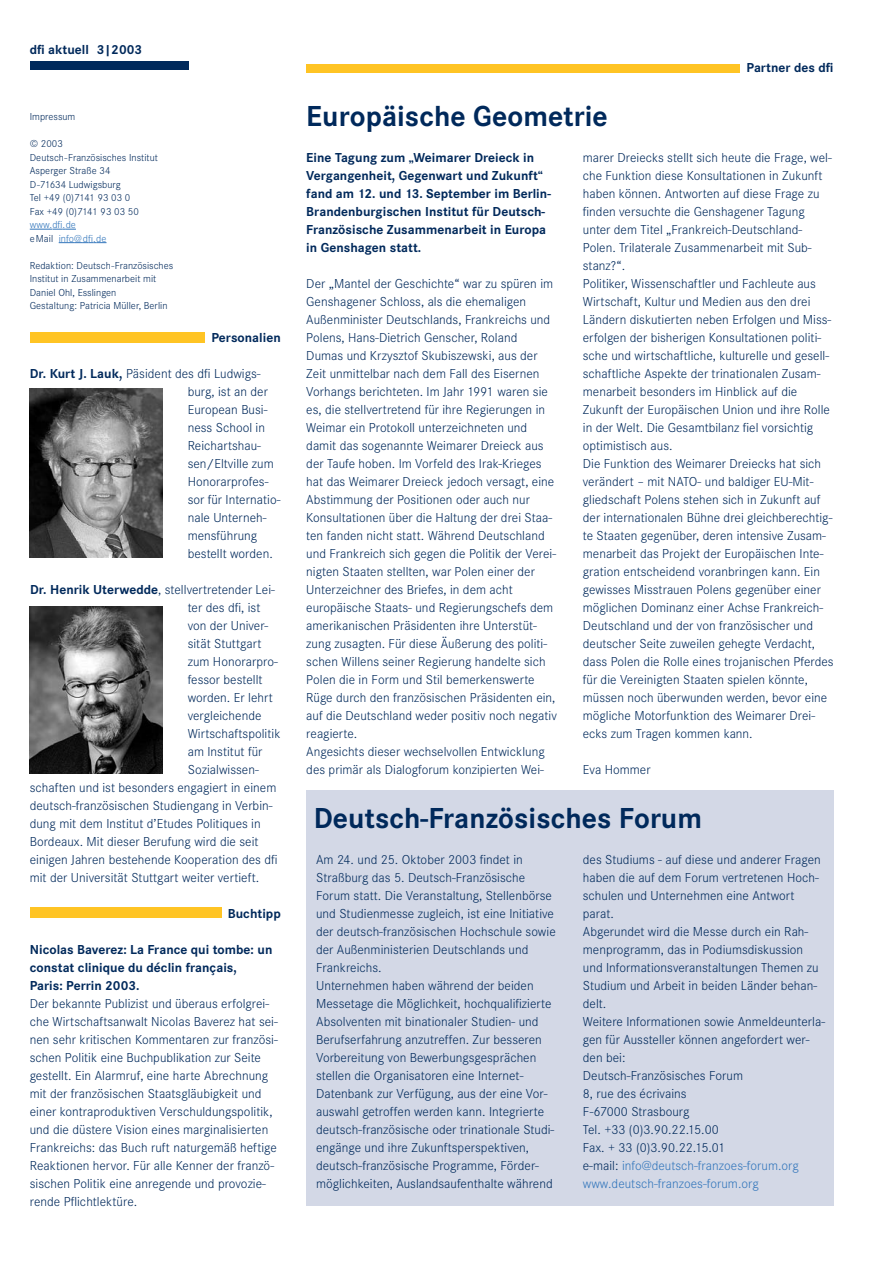
<style>
.page{position:relative;width:893px;height:1263px;background:#fff}
.page>*{position:absolute;margin:0;border:0;box-sizing:border-box;transform-origin:0 0}
.t1{font:700 30px "Corporate S";color:#00295b}
.t2{font:300 13.5px/18px "Corporate S";letter-spacing:.005em;color:#00295b}
.t3{font:700 13.5px/18px "Corporate S";letter-spacing:.005em;color:#00295b}
.t4{font:300 10.5px/13.5px "Corporate S";letter-spacing:.005em;color:#00295b}
.t5{font:300 10.5px/13.5px "Corporate S";letter-spacing:.005em;color:#3175bb}
.s1{color:#00295b}
.s2{font-weight:700}
.s3{color:#3175bb}
</style>
<div class="page">
<div style="left:306px;top:790px;width:527px;height:416px;background:#d3d8e6"></div>
<div style="left:30px;top:61px;width:159px;height:9px;background:#00295b"></div>
<svg style="left:30px;top:229px;width:46px;height:1px"></svg>
<svg style="left:59px;top:242px;width:47px;height:1px"></svg>
<div style="left:30px;top:332px;width:174px;height:11px;background:#ffc424"></div>
<div style="left:306px;top:64px;width:433px;height:8px;background:#ffc424"></div>
<img style="left:30px;top:606px;width:132px;height:168px">
<div style="left:30px;top:908px;width:191px;height:10px;background:#ffc424"></div>
<img style="left:30px;top:389px;width:132px;height:169px">
<p class="t3" style="left:30px;top:42px;width:114px">dfi aktuell 3|2003</p>
<p class="t4" style="left:30px;top:111px;width:47px">Impressum</p>
<p class="t4" style="left:30px;top:138px;width:130px">© 2003<br>Deutsch-Französisches Institut<br>Asperger Straße 34<br>D-71634 Ludwigsburg<br>Tel +49 (0)7141 93 03 0<br>Fax +49 (0)7141 93 03 50</p>
<p class="t5" style="left:30px;top:219px;width:78px">www.dfi.de<br><span class="s1">eMail</span> info@dfi.de</p>
<p class="t4" style="left:30px;top:259px;width:145px">Redaktion: Deutsch-Französisches<br>Institut in Zusammenarbeit mit<br>Daniel Ohl, Esslingen<br>Gestaltung: Patricia Müller, Berlin</p>
<p class="t3" style="left:211px;top:330px;width:71px">Personalien</p>
<p class="t2" style="left:188px;top:366px;width:94px;text-indent:-158px"><span class="s2">Dr. Kurt J. Lauk,</span> Päsident des dfi Ludwigs&shy;burg, ist an der<br>European Busi&shy;ness School in<br>Reichartshau&shy;sen/Eltville zum<br>Honorarprofes&shy;sor für Internatio&shy;nale Unterneh&shy;mensführung bestellt worden.</p>
<p class="t2" style="left:30px;top:582px;width:246px"><span class="s2">Dr. Henrik Uterwedde</span>, stellvertretender Lei-</p>
<p class="t2" style="left:188px;top:600px;width:74px">ter des dfi, ist</p>
<p class="t2" style="left:188px;top:618px;width:82px">von der Univer-</p>
<p class="t2" style="left:188px;top:636px;width:75px">sität Stuttgart</p>
<p class="t2" style="left:188px;top:654px;width:91px">zum Honorarpro-</p>
<p class="t2" style="left:188px;top:672px;width:76px">fessor bestellt</p>
<p class="t2" style="left:188px;top:690px;width:87px">worden. Er lehrt</p>
<p class="t2" style="left:188px;top:708px;width:75px">vergleichende</p>
<p class="t2" style="left:188px;top:726px;width:94px">Wirtschaftspolitik</p>
<p class="t2" style="left:188px;top:744px;width:76px">am Institut für</p>
<p class="t2" style="left:188px;top:762px;width:72px">Sozialwissen-</p>
<p class="t2" style="left:30px;top:780px;width:248px">schaften und ist besonders engagiert in einem</p>
<p class="t2" style="left:30px;top:798px;width:244px">deutsch-französischen Studiengang in Verbin-</p>
<p class="t2" style="left:30px;top:816px;width:232px">dung mit dem Institut d’Etudes Politiques in</p>
<p class="t2" style="left:30px;top:834px;width:230px">Bordeaux. Mit dieser Berufung wird die seit</p>
<p class="t2" style="left:30px;top:852px;width:249px">einigen Jahren bestehende Kooperation des dfi</p>
<p class="t2" style="left:30px;top:870px;width:231px">mit der Universität Stuttgart weiter vertieft.</p>
<p class="t3" style="left:228px;top:906px;width:54px">Buchtipp</p>
<p class="t3" style="left:30px;top:942px;width:244px">Nicolas Baverez: La France qui tombe: un constat clinique du déclin français,<br>Paris: Perrin 2003.</p>
<p class="t2" style="left:30px;top:996px;width:249px">Der bekannte Publizist und überaus erfolgrei&shy;che Wirtschaftsanwalt Nicolas Baverez hat sei&shy;nen sehr kritischen Kommentaren zur französi&shy;schen Politik eine Buchpublikation zur Seite gestellt. Ein Alarmruf, eine harte Abrechnung mit der französischen Staatsgläubigkeit und einer kontraproduktiven Verschuldungspolitik, und die düstere Vision eines marginalisierten Frankreichs: das Buch ruft naturgemäß heftige Reaktionen hervor. Für alle Kenner der franzö&shy;sischen Politik eine anregende und provozie&shy;rende Pflichtlektüre.</p>
<h1 class="t1" style="left:306px;top:105px;width:303px">Europäische Geometrie</h1>
<p class="t3" style="left:746px;top:60px;width:89px">Partner des dfi</p>
<p class="t3" style="left:306px;top:150px;width:246px">Eine Tagung zum „Weimarer Dreieck in Vergangenheit, Gegenwart und Zukunft“ fand am 12. und 13. September im Berlin-Brandenburgischen Institut für Deutsch-Französische Zusammenarbeit in Europa in Genshagen statt.</p>
<p class="t2" style="left:306px;top:276px;width:252px">Der „Mantel der Geschichte“ war zu spüren im Genshagener Schloss, als die ehemaligen Außenminister Deutschlands, Frankreichs und Polens, Hans-Dietrich Genscher, Roland Dumas und Krzysztof Skubiszewski, aus der Zeit unmittelbar nach dem Fall des Eisernen Vorhangs berichteten. Im Jahr 1991 waren sie es, die stellvertretend für ihre Regierungen in Weimar ein Protokoll unterzeichneten und damit das sogenannte Weimarer Dreieck aus der Taufe hoben. Im Vorfeld des Irak-Krieges hat das Weimarer Dreieck jedoch versagt, eine Abstimmung der Positionen oder auch nur Konsultationen über die Haltung der drei Staa&shy;ten fanden nicht statt. Während Deutschland und Frankreich sich gegen die Politik der Verei&shy;nigten Staaten stellten, war Polen einer der Unterzeichner des Briefes, in dem acht europäische Staats- und Regierungschefs dem amerikanischen Präsidenten ihre Unterstüt&shy;zung zusagten. Für diese Äußerung des politi&shy;schen Willens seiner Regierung handelte sich Polen die in Form und Stil bemerkenswerte Rüge durch den französischen Präsidenten ein, auf die Deutschland weder positiv noch negativ reagierte.<br>Angesichts dieser wechselvollen Entwicklung des primär als Dialogforum konzipierten Wei-</p>
<p class="t2" style="left:583px;top:150px;width:252px">marer Dreiecks stellt sich heute die Frage, wel&shy;che Funktion diese Konsultationen in Zukunft haben können. Antworten auf diese Frage zu finden versuchte die Genshagener Tagung unter dem Titel „Frankreich-Deutschland-Polen. Trilaterale Zusammenarbeit mit Sub&shy;stanz?“.<br>Politiker, Wissenschaftler und Fachleute aus Wirtschaft, Kultur und Medien aus den drei Ländern diskutierten neben Erfolgen und Miss&shy;erfolgen der bisherigen Konsultationen politi&shy;sche und wirtschaftliche, kulturelle und gesell&shy;schaftliche Aspekte der trinationalen Zusam&shy;menarbeit besonders im Hinblick auf die Zukunft der Europäischen Union und ihre Rolle in der Welt. Die Gesamtbilanz fiel vorsichtig optimistisch aus.<br>Die Funktion des Weimarer Dreiecks hat sich verändert – mit NATO- und baldiger EU-Mit&shy;gliedschaft Polens stehen sich in Zukunft auf der internationalen Bühne drei gleichberechtig&shy;te Staaten gegenüber, deren intensive Zusam&shy;menarbeit das Projekt der Europäischen Inte&shy;gration entscheidend voranbringen kann. Ein gewisses Misstrauen Polens gegenüber einer möglichen Dominanz einer Achse Frankreich-Deutschland und der von französischer und deutscher Seite zuweilen gehegte Verdacht, dass Polen die Rolle eines trojanischen Pferdes für die Vereinigten Staaten spielen könnte, müssen noch überwunden werden, bevor eine mögliche Motorfunktion des Weimarer Drei&shy;ecks zum Tragen kommen kann.</p>
<p class="t2" style="left:583px;top:762px;width:69px">Eva Hommer</p>
<h1 class="t1" style="left:314px;top:807px;width:390px">Deutsch-Französisches Forum</h1>
<p class="t2" style="left:316px;top:852px;width:241px">Am 24. und 25. Oktober 2003 findet in Straßburg das 5. Deutsch-Französische Forum statt. Die Veranstaltung, Stellenbörse und Studienmesse zugleich, ist eine Initiative der deutsch-französischen Hochschule sowie der Außenministerien Deutschlands und Frankreichs.<br>Unternehmen haben während der beiden Messetage die Möglichkeit, hochqualifizierte Absolventen mit binationaler Studien- und Berufserfahrung anzutreffen. Zur besseren Vorbereitung von Bewerbungsgesprächen stellen die Organisatoren eine Internet-Datenbank zur Verfügung, aus der eine Vor&shy;auswahl getroffen werden kann. Integrierte deutsch-französische oder trinationale Studi&shy;engänge und ihre Zukunftsperspektiven, deutsch-französische Programme, Förder&shy;möglichkeiten, Auslandsaufenthalte während</p>
<p class="t2" style="left:583px;top:852px;width:243px">des Studiums - auf diese und anderer Fragen haben die auf dem Forum vertretenen Hoch&shy;schulen und Unternehmen eine Antwort parat.<br>Abgerundet wird die Messe durch ein Rah&shy;menprogramm, das in Podiumsdiskussion und Informationsveranstaltungen Themen zu<br>Studium und Arbeit in beiden Länder behan&shy;delt.<br>Weitere Informationen sowie Anmeldeunterla&shy;gen für Aussteller können angefordert wer&shy;den bei:<br>Deutsch-Französisches Forum<br>8, rue des écrivains<br>F-67000 Strasbourg<br>Tel. +33 (0)3.90.22.15.00<br>Fax. + 33 (0)3.90.22.15.01<br>e-mail: <span class="s3">info@deutsch-franzoes-forum.org www.deutsch-franzoes-forum.org</span></p>
</div>
